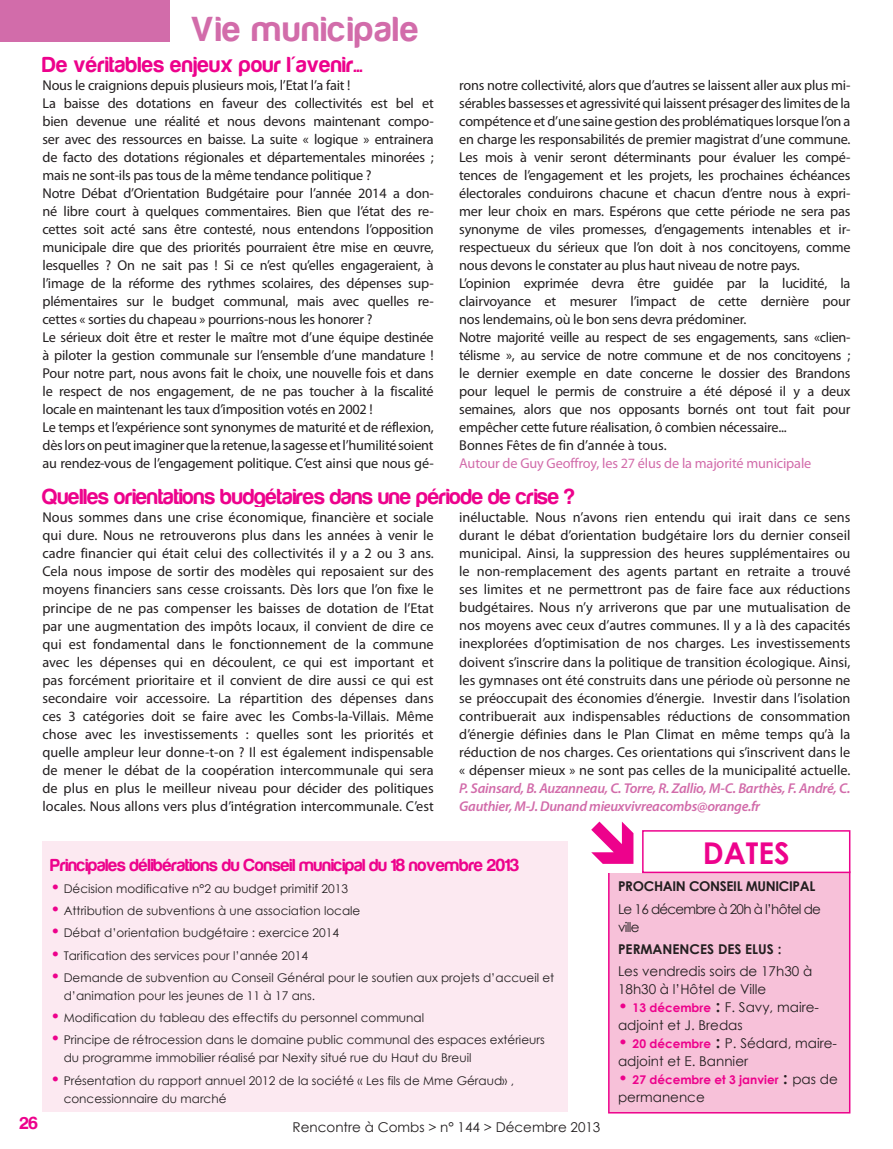
<style>
.page{position:relative;width:893px;height:1149px;background:#fff}
.page>*{position:absolute;margin:0;border:0;box-sizing:border-box;transform-origin:0 0}
.t1{font:36px "Harabara";letter-spacing:.05em;color:#d26caa}
.t2{font:700 30px "Century Gothic";color:#ed028c}
.t3{font:22.5px "Harabara";letter-spacing:.005em;color:#ed028c}
.t4{font:22.5px "Harabara";letter-spacing:.025em;color:#ed028c}
.t5{font:18px "Harabara";color:#ed028c}
.t6{font:14.25px/18px "Myriad Pro";letter-spacing:-.015em;color:#231f20}
.t7{font:italic 600 14.25px/18px "Myriad Pro";letter-spacing:-.02em;color:#d26caa}
.t8{font:14.25px "Myriad Pro";letter-spacing:-.01em;color:#d26caa}
.t9{font:13.5px/18px "Century Gothic";color:#231f20}
.t10{font:13.5px/18px "Century Gothic";letter-spacing:-.055em;color:#231f20}
.t11{font:700 13.5px "Century Gothic";letter-spacing:-.025em;color:#231f20}
.t12{font:700 13.5px "Century Gothic";color:#231f20}
.t13{font:12px/18px "Century Gothic";color:#231f20}
.t14{font:700 12px "Century Gothic";color:#ed028c}
.s1{font-size:16.5px;color:#ed028c}
.s2{font-weight:700;font-size:16.5px;color:#ed028c}
.s3{font-weight:700;font-size:12px;color:#ed028c}
.s4{font-weight:700;font-size:16.5px}
.s5{font-size:16.5px}
.s6{font-size:16.5px;color:#231f20}
.s7{font-weight:400;font-size:13.5px;color:#231f20}
</style>
<div class="page">
<div style="left:0;top:0;width:169px;height:42px;background:#d26caa"></div>
<div style="left:42px;top:841px;width:526px;height:270px;background:#fce9f1"></div>
<div style="left:609px;top:871px;width:241px;height:241px;background:#f7c1d9"></div>
<div style="left:608px;top:871px;width:242px;height:242px;border:2px solid #ed028c"></div>
<div style="left:583px;top:817px;width:58px;height:55px;background:#fff"></div>
<div style="left:642px;top:829px;width:208px;height:43px;border:2px solid #ed028c"></div>
<h1 class="t1" style="left:191px;top:11px;width:228px">Vie municipale</h1>
<h3 class="t4" style="left:43px;top:53px;width:321px">De véritables enjeux pour l'avenir...</h3>
<p class="t6" style="left:43px;top:77px;width:393px">Nous le craignions depuis plusieurs mois, l’Etat l’a fait !<br>La baisse des dotations en faveur des collectivités est bel et bien devenue une réalité et nous devons maintenant compo&shy;ser avec des ressources en baisse. La suite « logique » entrainera de facto des dotations régionales et départementales minorées ; mais ne sont-ils pas tous de la même tendance politique ?<br>Notre Débat d’Orientation Budgétaire pour l’année 2014 a don&shy;né libre court à quelques commentaires. Bien que l’état des re&shy;cettes soit acté sans être contesté, nous entendons l’opposition municipale dire que des priorités pourraient être mise en œuvre, lesquelles ? On ne sait pas ! Si ce n’est qu’elles engageraient, à l’image de la réforme des rythmes scolaires, des dépenses sup&shy;plémentaires sur le budget communal, mais avec quelles re&shy;cettes « sorties du chapeau » pourrions-nous les honorer ?<br>Le sérieux doit être et rester le maître mot d’une équipe destinée à piloter la gestion communale sur l’ensemble d’une mandature !<br>Pour notre part, nous avons fait le choix, une nouvelle fois et dans le respect de nos engagement, de ne pas toucher à la fiscalité locale en maintenant les taux d’imposition votés en 2002 !<br>Le temps et l’expérience sont synonymes de maturité et de réflexion, dès lors on peut imaginer que la retenue, la sagesse et l’humilité soient au rendez-vous de l’engagement politique. C’est ainsi que nous gé-</p>
<p class="t6" style="left:459px;top:76px;width:393px">rons notre collectivité, alors que d’autres se laissent aller aux plus mi&shy;sérables bassesses et agressivité qui laissent présager des limites de la compétence et d’une saine gestion des problématiques lorsque l’on a en charge les responsabilités de premier magistrat d’une commune.<br>Les mois à venir seront déterminants pour évaluer les compé&shy;tences de l’engagement et les projets, les prochaines échéances électorales conduirons chacune et chacun d’entre nous à expri&shy;mer leur choix en mars. Espérons que cette période ne sera pas synonyme de viles promesses, d’engagements intenables et ir&shy;respectueux du sérieux que l’on doit à nos concitoyens, comme nous devons le constater au plus haut niveau de notre pays.<br>L’opinion exprimée devra être guidée par la lucidité, la clairvoyance et mesurer l’impact de cette dernière pour nos lendemains, où le bon sens devra prédominer.<br>Notre majorité veille au respect de ses engagements, sans «clien&shy;télisme », au service de notre commune et de nos concitoyens ; le dernier exemple en date concerne le dossier des Brandons pour lequel le permis de construire a été déposé il y a deux semaines, alors que nos opposants bornés ont tout fait pour empêcher cette future réalisation, ô combien nécessaire...<br>Bonnes Fêtes de fin d’année à tous.</p>
<p class="t8" style="left:459px;top:455px;width:354px">Autour de Guy Geoffroy, les 27 élus de la majorité municipale</p>
<h3 class="t3" style="left:43px;top:485px;width:534px">Quelles orientations budgétaires dans une période de crise ?</h3>
<p class="t6" style="left:43px;top:509px;width:393px;text-align:justify">Nous sommes dans une crise économique, financière et sociale qui dure. Nous ne retrouverons plus dans les années à venir le cadre financier qui était celui des collectivités il y a 2 ou 3 ans.<br>Cela nous impose de sortir des modèles qui reposaient sur des moyens financiers sans cesse croissants. Dès lors que l’on fixe le principe de ne pas compenser les baisses de dotation de l’Etat par une augmentation des impôts locaux, il convient de dire ce qui est fondamental dans le fonctionnement de la commune avec les dépenses qui en découlent, ce qui est important et pas forcément prioritaire et il convient de dire aussi ce qui est secondaire voir accessoire. La répartition des dépenses dans ces 3 catégories doit se faire avec les Combs-la-Villais. Même chose avec les investissements : quelles sont les priorités et quelle ampleur leur donne-t-on ? Il est également indispensable de mener le débat de la coopération intercommunale qui sera de plus en plus le meilleur niveau pour décider des politiques locales. Nous allons vers plus d’intégration intercommunale. C’est</p>
<p class="t6" style="left:459px;top:508px;width:393px;text-align:justify">inéluctable. Nous n’avons rien entendu qui irait dans ce sens durant le débat d’orientation budgétaire lors du dernier conseil municipal. Ainsi, la suppression des heures supplémentaires ou le non-remplacement des agents partant en retraite a trouvé ses limites et ne permettront pas de faire face aux réductions budgétaires. Nous n’y arriverons que par une mutualisation de nos moyens avec ceux d’autres communes. Il y a là des capacités inexplorées d’optimisation de nos charges. Les investissements doivent s’inscrire dans la politique de transition écologique. Ainsi, les gymnases ont été construits dans une période où personne ne se préoccupait des économies d’énergie. Investir dans l’isolation contribuerait aux indispensables réductions de consommation d’énergie définies dans le Plan Climat en même temps qu’à la réduction de nos charges. Ces orientations qui s’inscrivent dans le « dépenser mieux » ne sont pas celles de la municipalité actuelle.</p>
<p class="t7" style="left:459px;top:778px;width:393px">P. Sainsard, B. Auzanneau, C. Torre, R. Zallio, M-C. Barthès, F. André, C.<br>Gauthier, M-J. Dunand mieuxvivreacombs@orange.fr</p>
<p class="t5" style="left:50px;top:854px;width:470px">Principales délibérations du Conseil municipal du 18 novembre 2013</p>
<p class="t13" style="left:50px;top:879px;width:299px"><span class="s1">•</span> Décision modificative n°2 au budget primitif 2013</p>
<p class="t13" style="left:50px;top:901px;width:312px"><span class="s1">•</span> Attribution de subventions à une association locale</p>
<p class="t13" style="left:50px;top:923px;width:290px"><span class="s1">•</span> Débat d’orientation budgétaire : exercice 2014</p>
<p class="t13" style="left:50px;top:945px;width:259px"><span class="s1">•</span> Tarification des services pour l’année 2014</p>
<p class="t13" style="left:64px;top:968px;width:492px;text-indent:-13px"><span class="s1">•</span> Demande de subvention au Conseil Général pour le soutien aux projets d’accueil et d’animation pour les jeunes de 11 à 17 ans.</p>
<p class="t13" style="left:50px;top:1008px;width:375px"><span class="s1">•</span> Modification du tableau des effectifs du personnel communal</p>
<p class="t13" style="left:64px;top:1030px;width:483px;text-indent:-13px"><span class="s1">•</span> Principe de rétrocession dans le domaine public communal des espaces extérieurs du programme immobilier réalisé par Nexity situé rue du Haut du Breuil</p>
<p class="t13" style="left:64px;top:1070px;width:452px;text-indent:-13px"><span class="s1">•</span> Présentation du rapport annuel 2012 de la société « Les fils de Mme Géraud» , concessionnaire du marché</p>
<p class="t5" style="left:20px;top:1113px;width:20px">26</p>
<p class="t9" style="left:293px;top:1117px;width:309px">Rencontre à Combs &gt; n° 144 &gt; Décembre 2013</p>
<h2 class="t2" style="left:703px;top:830px;width:89px">DATES</h2>
<p class="t11" style="left:618px;top:876px;width:199px">PROCHAIN CONSEIL MUNICIPAL</p>
<p class="t10" style="left:618px;top:899px;width:204px">Le 16 décembre à 20h à l’hôtel de ville</p>
<p class="t12" style="left:618px;top:938px;width:165px">PERMANENCES DES ELUS :</p>
<p class="t9" style="left:618px;top:961px;width:196px">Les vendredis soirs de 17h30 à<br>18h30 à l’Hôtel de Ville</p>
<p class="t9" style="left:618px;top:997px;width:202px"><span class="s2">•</span> <span class="s3">13 décembre</span> <span class="s4">:</span> F. Savy, maire&shy;adjoint et J. Bredas</p>
<p class="t9" style="left:618px;top:1033px;width:220px"><span class="s2">•</span> <span class="s3">20 décembre</span> <span class="s4">:</span> P. Sédard, maire&shy;adjoint et E. Bannier</p>
<p class="t14" style="left:618px;top:1070px;width:221px"><span class="s5">•</span> 27 décembre et 3 janvier <span class="s6">:</span> <span class="s7">pas de</span></p>
<p class="t9" style="left:618px;top:1087px;width:88px">permanence</p>
</div>
